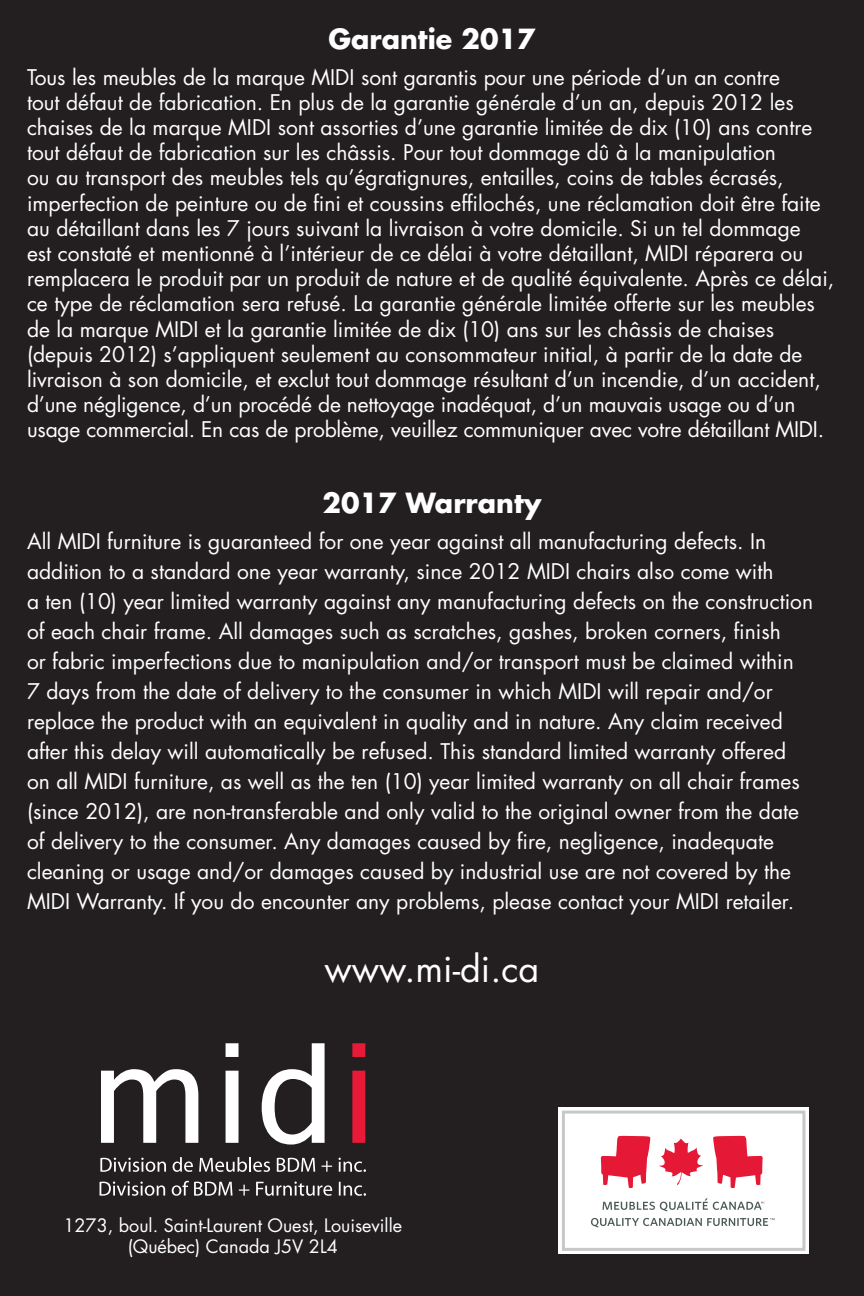
<style>
.page{position:relative;width:864px;height:1296px;background:#231f20}
.page>*{position:absolute;margin:0;border:0;box-sizing:border-box;transform-origin:0 0}
.t1{font:36px "Futura";color:#fff}
.t2{font:700 27px "Futura";color:#fff}
.t3{font:21px/25.2px "Futura";color:#fff}
.t4{font:18px/21px "Futura";color:#fff;text-align:center}
</style>
<div class="page">
<div style="left:558px;top:1107px;width:251px;height:147px;background:linear-gradient(to right,#fff,#fff)"></div>
<div style="left:562px;top:1111px;width:243px;height:140px;background:#fff;border:3px solid #c7c8ca"></div>
<svg style="left:601px;top:1136px;width:49px;height:52px"></svg>
<svg style="left:713px;top:1136px;width:50px;height:52px"></svg>
<svg style="left:659px;top:1139px;width:44px;height:46px"></svg>
<svg style="left:603px;top:1198px;width:162px;height:13px"></svg>
<svg style="left:591px;top:1218px;width:184px;height:10px"></svg>
<svg style="left:101px;top:1069px;width:97px;height:74px"></svg>
<svg style="left:226px;top:1043px;width:13px;height:100px"></svg>
<svg style="left:262px;top:1043px;width:63px;height:102px"></svg>
<svg style="left:352px;top:1043px;width:13px;height:100px"></svg>
<svg style="left:100px;top:1158px;width:66px;height:14px"></svg>
<svg style="left:173px;top:1157px;width:20px;height:15px"></svg>
<svg style="left:199px;top:1157px;width:71px;height:15px"></svg>
<svg style="left:277px;top:1158px;width:38px;height:14px"></svg>
<svg style="left:322px;top:1161px;width:10px;height:11px"></svg>
<svg style="left:339px;top:1158px;width:27px;height:14px"></svg>
<svg style="left:100px;top:1182px;width:65px;height:14px"></svg>
<svg style="left:172px;top:1181px;width:61px;height:15px"></svg>
<svg style="left:239px;top:1185px;width:10px;height:11px"></svg>
<svg style="left:256px;top:1182px;width:76px;height:14px"></svg>
<svg style="left:339px;top:1182px;width:27px;height:14px"></svg>
<p class="t2" style="left:328px;top:20px;width:209px">Garantie 2017</p>
<p class="t3" style="left:27px;top:64px;width:809px">Tous les meubles de la marque MIDI sont garantis pour une période d’un an contre<br>tout défaut de fabrication. En plus de la garantie générale d’un an, depuis 2012 les chaises de la marque MIDI sont assorties d’une garantie limitée de dix (10) ans contre tout défaut de fabrication sur les châssis. Pour tout dommage dû à la manipulation<br>ou au transport des meubles tels qu’égratignures, entailles, coins de tables écrasés, imperfection de peinture ou de fini et coussins effilochés, une réclamation doit être faite au détaillant dans les 7 jours suivant la livraison à votre domicile. Si un tel dommage<br>est constaté et mentionné à l’intérieur de ce délai à votre détaillant, MIDI réparera ou remplacera le produit par un produit de nature et de qualité équivalente. Après ce délai, ce type de réclamation sera refusé. La garantie générale limitée offerte sur les meubles de la marque MIDI et la garantie limitée de dix (10) ans sur les châssis de chaises (depuis 2012) s’appliquent seulement au consommateur initial, à partir de la date de livraison à son domicile, et exclut tout dommage résultant d’un incendie, d’un accident, d’une négligence, d’un procédé de nettoyage inadéquat, d’un mauvais usage ou d’un usage commercial. En cas de problème, veuillez communiquer avec votre détaillant MIDI.</p>
<p class="t2" style="left:322px;top:485px;width:221px">2017 Warranty</p>
<p class="t3" style="left:27px;top:526px;width:788px;line-height:30px">All MIDI furniture is guaranteed for one year against all manufacturing defects. In addition to a standard one year warranty, since 2012 MIDI chairs also come with<br>a ten (10) year limited warranty against any manufacturing defects on the construction of each chair frame. All damages such as scratches, gashes, broken corners, finish<br>or fabric imperfections due to manipulation and/or transport must be claimed within<br>7 days from the date of delivery to the consumer in which MIDI will repair and/or replace the product with an equivalent in quality and in nature. Any claim received after this delay will automatically be refused. This standard limited warranty offered on all MIDI furniture, as well as the ten (10) year limited warranty on all chair frames (since 2012), are non-transferable and only valid to the original owner from the date of delivery to the consumer. Any damages caused by fire, negligence, inadequate cleaning or usage and/or damages caused by industrial use are not covered by the MIDI Warranty. If you do encounter any problems, please contact your MIDI retailer.</p>
<h1 class="t1" style="left:325px;top:946px;width:216px">www.mi-di.ca</h1>
<p class="t4" style="left:63px;top:1215px;width:340px">1273, boul. Saint-Laurent Ouest, Louiseville (Québec) Canada J5V 2L4</p>
</div>
